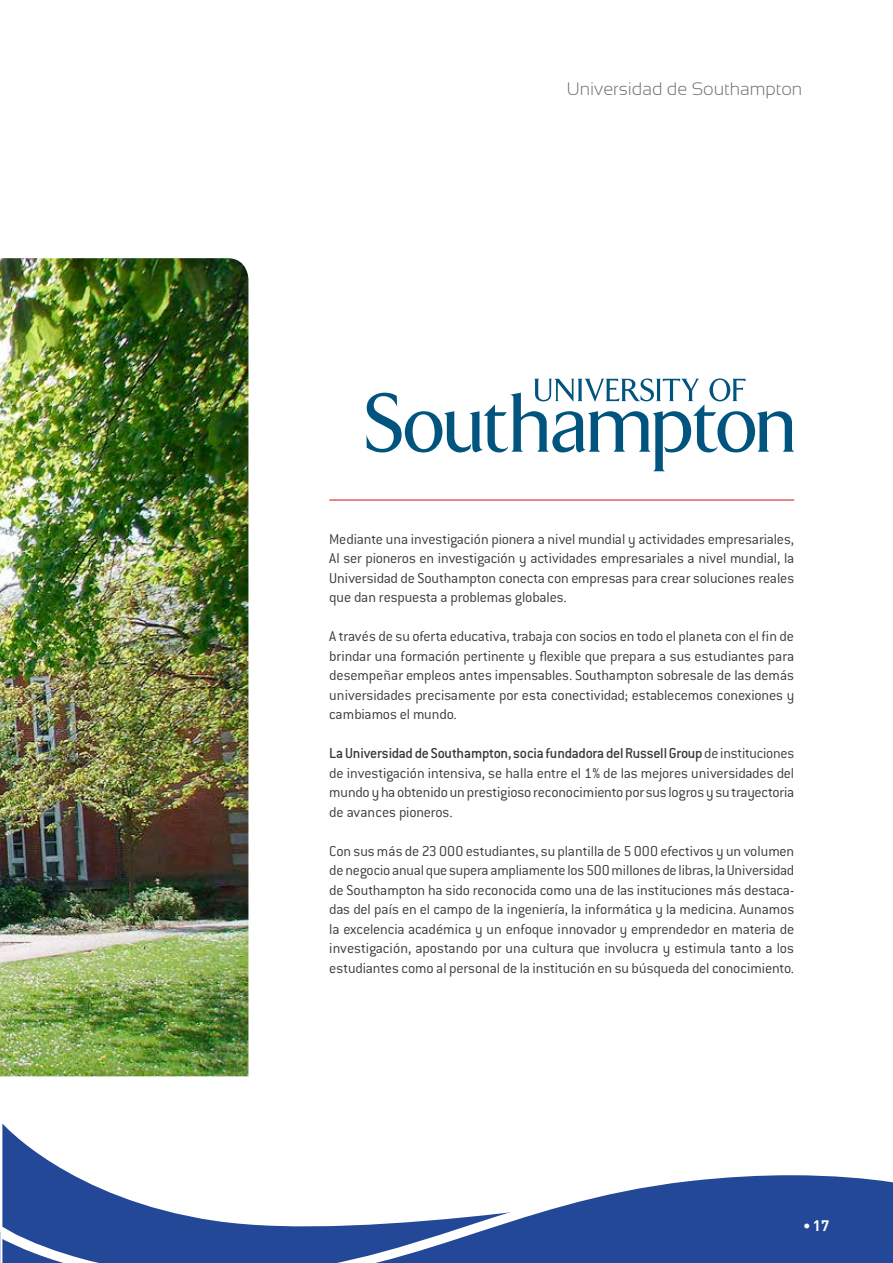
<style>
.page{position:relative;width:893px;height:1263px;background:#fff}
.page>*{position:absolute;margin:0;border:0;box-sizing:border-box;transform-origin:0 0}
.t1{font:300 18px "Sansation";color:#6e6e6e}
.t2{font:300 15.75px/19.5px "Conduit ITC";letter-spacing:-.01em;color:#3a3a39;text-align:justify}
.t3{font:700 15px "DIN";color:#fff}
.s1{font-weight:500}
.s2{font-weight:300}
</style>
<div class="page">
<hr style="left:329px;top:500px;width:465px;height:1px;background:#cd1013">
<svg style="left:366px;top:378px;width:428px;height:93px"></svg>
<svg style="left:2px;top:1123px;width:57px;height:44px"></svg>
<svg style="left:0;top:1167px;width:893px;height:96px;fill:#244898"></svg>
<img style="left:0;top:258px;width:248px;height:818px">
<p class="t1" style="left:567px;top:79px;width:237px">Universidad de Southampton</p>
<p class="t2" style="left:329px;top:529px;width:466px">Mediante una investigación pionera a nivel mundial y actividades empresariales, Al ser pioneros en investigación y actividades empresariales a nivel mundial, la Universidad de Southampton conecta con empresas para crear soluciones reales que dan respuesta a problemas globales.</p>
<p class="t2" style="left:329px;top:626px;width:466px">A través de su oferta educativa, trabaja con socios en todo el planeta con el fin de brindar una formación pertinente y flexible que prepara a sus estudiantes para desempeñar empleos antes impensables. Southampton sobresale de las demás universidades precisamente por esta conectividad; establecemos conexiones y cambiamos el mundo.</p>
<p class="t2" style="left:329px;top:743px;width:466px"><span class="s1">La Universidad de Southampton, socia fundadora del Russell Group</span> de instituciones de investigación intensiva, se halla entre el 1% de las mejores universidades del mundo y ha obtenido un prestigioso reconocimiento por sus logros y su trayectoria de avances pioneros.</p>
<p class="t2" style="left:329px;top:841px;width:466px">Con sus más de 23 000 estudiantes, su plantilla de 5 000 efectivos y un volumen de negocio anual que supera ampliamente los 500 millones de libras, la Universidad de Southampton ha sido reconocida como una de las instituciones más destaca&shy;das del país en el campo de la ingeniería, la informática y la medicina. Aunamos la excelencia académica y un enfoque innovador y emprendedor en materia de investigación, apostando por una cultura que involucra y estimula tanto a los estudiantes como al personal de la institución en su búsqueda del conocimiento.</p>
<p class="t3" style="left:803px;top:1216px;width:28px"><span class="s2">•</span>17</p>
</div>
